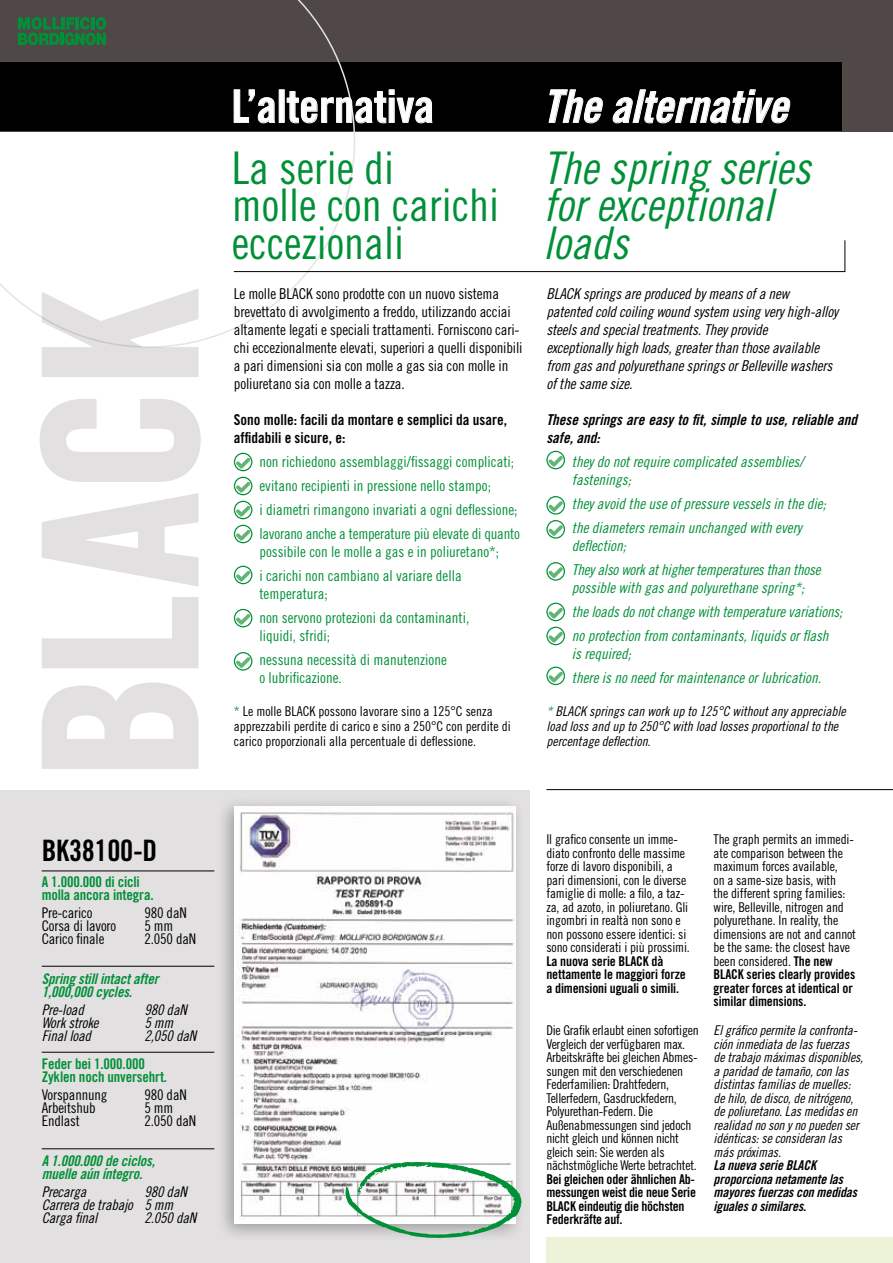
<style>
.page{position:relative;width:893px;height:1263px;background:#fff}
.page>*{position:absolute;margin:0;border:0;box-sizing:border-box;transform-origin:0 0}
.t1{font:212.1px "Trade Gothic Bold Cond Twenty";color:#e2e0e0}
.t2{font:45px/37.5px "Trade Gothic Cond Eighteen";color:#009037}
.t3{font:45px/37.5px "Trade Gothic Cond Eighteen Obl";color:#009037}
.t4{font:45px "Trade Gothic Bold Cond Twenty Obl";color:#fff}
.t5{font:45px "Trade Gothic Bold Cond Twenty";color:#fff}
.t6{font:29.55px "Trade Gothic Bold Cond Twenty";letter-spacing:-.01em;color:#000}
.t7{font:15px/24px "Trade Gothic Cond Eighteen Obl";color:#009037}
.t8{font:15px/24px "Trade Gothic Cond Eighteen";color:#009037}
.t9{font:15px/18px "Trade Gothic Cond Eighteen";letter-spacing:-.01em;color:#000}
.t10{font:15px/18px "Trade Gothic Cond Eighteen Obl";letter-spacing:-.01em;color:#000}
.t11{font:15px/18px "Trade Gothic Bold Cond Twenty";color:#000}
.t12{font:15px/18px "Trade Gothic Bold Cond Twenty Obl";color:#000}
.t13{font:14.7px "Trade Gothic Cond Eighteen";letter-spacing:-.01em;color:#000}
.t14{font:14.7px/13px "Trade Gothic Cond Eighteen Obl";letter-spacing:-.01em;color:#000}
.t15{font:14.7px/13px "Trade Gothic Bold Cond Twenty";letter-spacing:-.01em;color:#009037}
.t16{font:14.7px/13px "Trade Gothic Bold Cond Twenty Obl";letter-spacing:-.01em;color:#009037}
.t17{font:13.5px/13.5px "Trade Gothic Cond Eighteen";letter-spacing:-.01em;color:#000}
.t18{font:13.5px/13.5px "Trade Gothic Cond Eighteen Obl";letter-spacing:-.01em;color:#000}
.t19{font:13.5px/13.5px "Trade Gothic Bold Cond Twenty";letter-spacing:-.01em;color:#000}
.t20{font:13.5px/13.5px "Trade Gothic Bold Cond Twenty Obl";letter-spacing:-.01em;color:#000}
.s1{color:#009037}
.s2{font-family:"Trade Gothic Bold Cond Twenty"}
</style>
<div class="page">
<div style="left:546px;top:1238px;width:347px;height:25px;background:#edf3d9"></div>
<div style="left:0;top:790px;width:529px;height:473px;background:#e2e0e0"></div>
<div style="left:0;top:0;width:893px;height:132px;background:#4f4846"></div>
<div style="left:0;top:63px;width:842px;height:68px;background:#000"></div>
<svg style="left:548px;top:89px;width:55px;height:35px"></svg>
<svg style="left:612px;top:89px;width:179px;height:35px"></svg>
<svg style="left:0;top:0;width:355px;height:341px"></svg>
<svg style="left:234px;top:453px;width:18px;height:18px"></svg>
<svg style="left:234px;top:477px;width:18px;height:18px"></svg>
<svg style="left:234px;top:501px;width:18px;height:18px"></svg>
<svg style="left:234px;top:525px;width:18px;height:18px"></svg>
<svg style="left:234px;top:566px;width:18px;height:18px"></svg>
<svg style="left:234px;top:609px;width:18px;height:18px"></svg>
<svg style="left:234px;top:652px;width:18px;height:19px"></svg>
<svg style="left:546px;top:451px;width:19px;height:18px"></svg>
<svg style="left:546px;top:496px;width:19px;height:43px"></svg>
<svg style="left:546px;top:562px;width:19px;height:19px"></svg>
<svg style="left:546px;top:603px;width:19px;height:18px"></svg>
<svg style="left:546px;top:627px;width:19px;height:18px"></svg>
<svg style="left:546px;top:666px;width:19px;height:19px"></svg>
<svg style="left:42px;top:682px;width:157px;height:87px"></svg>
<svg style="left:42px;top:597px;width:157px;height:71px"></svg>
<svg style="left:42px;top:493px;width:157px;height:94px"></svg>
<svg style="left:39px;top:399px;width:162px;height:83px"></svg>
<svg style="left:40px;top:286px;width:160px;height:91px"></svg>
<svg style="left:233px;top:240px;width:612px;height:32px"></svg>
<svg style="left:18px;top:17px;width:88px;height:28px"></svg>
<hr style="left:546px;top:789px;width:347px;height:1px;background:#000">
<div style="left:215px;top:795px;width:310px;height:446px;background:#000;opacity:.3"></div>
<img style="left:234px;top:806px;width:282px;height:418px">
<hr style="left:42px;top:966px;width:172px;height:1px;background:#000">
<hr style="left:42px;top:871px;width:172px;height:1px;background:#000">
<hr style="left:42px;top:1052px;width:172px;height:1px;background:#000">
<hr style="left:42px;top:1148px;width:172px;height:1px;background:#000">
<svg style="left:345px;top:1161px;width:177px;height:77px"></svg>
<svg style="left:233px;top:89px;width:43px;height:35px"></svg>
<div style="left:279px;top:89px;width:6px;height:34px;border:1px solid #fff"></div>
<svg style="left:286px;top:89px;width:147px;height:35px"></svg>
<h1 class="t1" style="left:-8px;top:780px;width:490px;rotate:-90deg">BLACK</h1>
<h3 class="t6" style="left:42px;top:833px;width:117px">BK38100-D</h3>
<p class="t15" style="left:42px;top:875px;width:113px">A 1.000.000 di cicli molla ancora integra.</p>
<p class="t13" style="left:42px;top:904px;width:52px">Pre-carico</p>
<p class="t13" style="left:144px;top:904px;width:44px">980 daN</p>
<p class="t13" style="left:42px;top:917px;width:76px">Corsa di lavoro</p>
<p class="t13" style="left:144px;top:917px;width:30px">5 mm</p>
<p class="t13" style="left:42px;top:930px;width:64px">Carico finale</p>
<p class="t13" style="left:144px;top:930px;width:53px">2.050 daN</p>
<p class="t16" style="left:42px;top:972px;width:119px">Spring still intact after<br>1,000,000 cycles.</p>
<p class="t14" style="left:42px;top:1003px;width:44px">Pre-load</p>
<p class="t14" style="left:144px;top:1003px;width:44px">980 daN</p>
<p class="t14" style="left:42px;top:1016px;width:58px">Work stroke</p>
<p class="t14" style="left:144px;top:1016px;width:30px">5 mm</p>
<p class="t14" style="left:42px;top:1029px;width:51px">Final load</p>
<p class="t14" style="left:144px;top:1029px;width:53px">2,050 daN</p>
<p class="t15" style="left:42px;top:1057px;width:127px">Feder bei 1.000.000<br>Zyklen noch unversehrt.</p>
<p class="t13" style="left:42px;top:1086px;width:67px">Vorspannung</p>
<p class="t13" style="left:144px;top:1086px;width:44px">980 daN</p>
<p class="t13" style="left:42px;top:1099px;width:56px">Arbeitshub</p>
<p class="t13" style="left:144px;top:1099px;width:30px">5 mm</p>
<p class="t13" style="left:42px;top:1112px;width:40px">Endlast</p>
<p class="t13" style="left:144px;top:1112px;width:53px">2.050 daN</p>
<p class="t16" style="left:42px;top:1154px;width:115px">A 1.000.000 de ciclos, muelle aún íntegro.</p>
<p class="t14" style="left:42px;top:1184px;width:46px">Precarga</p>
<p class="t14" style="left:42px;top:1184px;width:146px;text-indent:103px">980 daN<br>Carrera de trabajo 5 mm<br>Carga final</p>
<p class="t14" style="left:144px;top:1211px;width:53px">2.050 daN</p>
<h2 class="t5" style="left:232px;top:79px;width:204px">L’alternativa</h2>
<h2 class="t2" style="left:232px;top:149px;width:269px">La serie di<br>molle con carichi eccezionali</h2>
<p class="t9" style="left:234px;top:285px;width:290px">Le molle BLACK sono prodotte con un nuovo sistema brevettato di avvolgimento a freddo, utilizzando acciai altamente legati e speciali trattamenti. Forniscono cari&shy;chi eccezionalmente elevati, superiori a quelli disponibili a pari dimensioni sia con molle a gas sia con molle in poliuretano sia con molle a tazza.</p>
<p class="t11" style="left:234px;top:411px;width:275px">Sono molle: facili da montare e semplici da usare, affidabili e sicure, e:</p>
<p class="t8" style="left:259px;top:450px;width:262px">non richiedono assemblaggi/fissaggi complicati; evitano recipienti in pressione nello stampo;<br>i diametri rimangono invariati a ogni deflessione; lavorano anche a temperature più elevate di quanto</p>
<p class="t8" style="left:259px;top:540px;width:241px">possibile con le molle a gas e in poliuretano*; i carichi non cambiano al variare della</p>
<p class="t8" style="left:259px;top:582px;width:211px">temperatura;<br>non servono protezioni da contaminanti,</p>
<p class="t8" style="left:259px;top:624px;width:189px">liquidi, sfridi;<br>nessuna necessità di manutenzione</p>
<p class="t8" style="left:259px;top:666px;width:84px">o lubrificazione.</p>
<p class="t17" style="left:234px;top:704px;width:278px;line-height:15px"><span class="s1">*</span> Le molle BLACK possono lavorare sino a 125°C senza apprezzabili perdite di carico e sino a 250°C con perdite di carico proporzionali alla percentuale di deflessione.</p>
<h2 class="t4" style="left:543px;top:79px;width:246px">The alternative</h2>
<h2 class="t3" style="left:543px;top:149px;width:269px">The spring series for exceptional loads</h2>
<p class="t10" style="left:546px;top:285px;width:293px">BLACK springs are produced by means of a new patented cold coiling wound system using very high-alloy steels and special treatments. They provide<br>exceptionally high loads, greater than those available from gas and polyurethane springs or Belleville washers of the same size.</p>
<p class="t12" style="left:546px;top:411px;width:312px">These springs are easy to fit, simple to use, reliable and safe, and:</p>
<p class="t7" style="left:572px;top:453px;width:233px;line-height:18px">they do not require complicated assemblies/ fastenings;</p>
<p class="t7" style="left:572px;top:492px;width:256px">they avoid the use of pressure vessels in the die; the diameters remain unchanged with every</p>
<p class="t7" style="left:572px;top:534px;width:250px">deflection;<br>They also work at higher temperatures than those</p>
<p class="t7" style="left:572px;top:576px;width:272px">possible with gas and polyurethane spring*;<br>the loads do not change with temperature variations; no protection from contaminants, liquids or flash</p>
<p class="t7" style="left:572px;top:642px;width:251px">is required;<br>there is no need for maintenance or lubrication.</p>
<p class="t18" style="left:546px;top:704px;width:301px;line-height:15px"><span class="s1">*</span> BLACK springs can work up to 125°C without any appreciable load loss and up to 250°C with load losses proportional to the</p>
<p class="t18" style="left:546px;top:735px;width:106px">percentage deflection.</p>
<p class="t17" style="left:546px;top:832px;width:145px">Il grafico consente un imme&shy;diato confronto delle massime forze di lavoro disponibili, a pari dimensioni, con le diverse famiglie di molle: a filo, a taz&shy;za, ad azoto, in poliuretano. Gli ingombri in realtà non sono e non possono essere identici: si sono considerati i più prossimi.</p>
<p class="t19" style="left:546px;top:954px;width:141px">La nuova serie BLACK dà nettamente le maggiori forze a dimensioni uguali o simili.</p>
<p class="t17" style="left:546px;top:1023px;width:154px">Die Grafik erlaubt einen sofortigen<br>Vergleich der verfügbaren max.<br>Arbeitskräfte bei gleichen Abmes&shy;sungen mit den verschiedenen<br>Federfamilien: Drahtfedern,<br>Tellerfedern, Gasdruckfedern,<br>Polyurethan-Federn. Die<br>Außenabmessungen sind jedoch nicht gleich und können nicht gleich sein: Sie werden als nächstmögliche Werte betrachtet.</p>
<p class="t19" style="left:546px;top:1172px;width:151px">Bei gleichen oder ähnlichen Ab&shy;messungen weist die neue Serie<br>BLACK eindeutig die höchsten<br>Federkräfte auf.</p>
<p class="t17" style="left:714px;top:832px;width:144px">The graph permits an immedi&shy;ate comparison between the maximum forces available,<br>on a same-size basis, with<br>the different spring families: wire, Belleville, nitrogen and polyurethane. In reality, the dimensions are not and cannot be the same: the closest have been considered. <span class="s2">The new</span></p>
<p class="t19" style="left:714px;top:967px;width:143px">BLACK series clearly provides greater forces at identical or similar dimensions.</p>
<p class="t18" style="left:714px;top:1023px;width:151px">El gráfico permite la confronta&shy;ción inmediata de las fuerzas de trabajo máximas disponibles, a paridad de tamaño, con las distintas familias de muelles: de hilo, de disco, de nitrógeno, de poliuretano. Las medidas en realidad no son y no pueden ser idénticas: se consideran las más próximas.</p>
<p class="t20" style="left:714px;top:1158px;width:145px">La nueva serie BLACK proporciona netamente las mayores fuerzas con medidas iguales o similares.</p>
</div>
